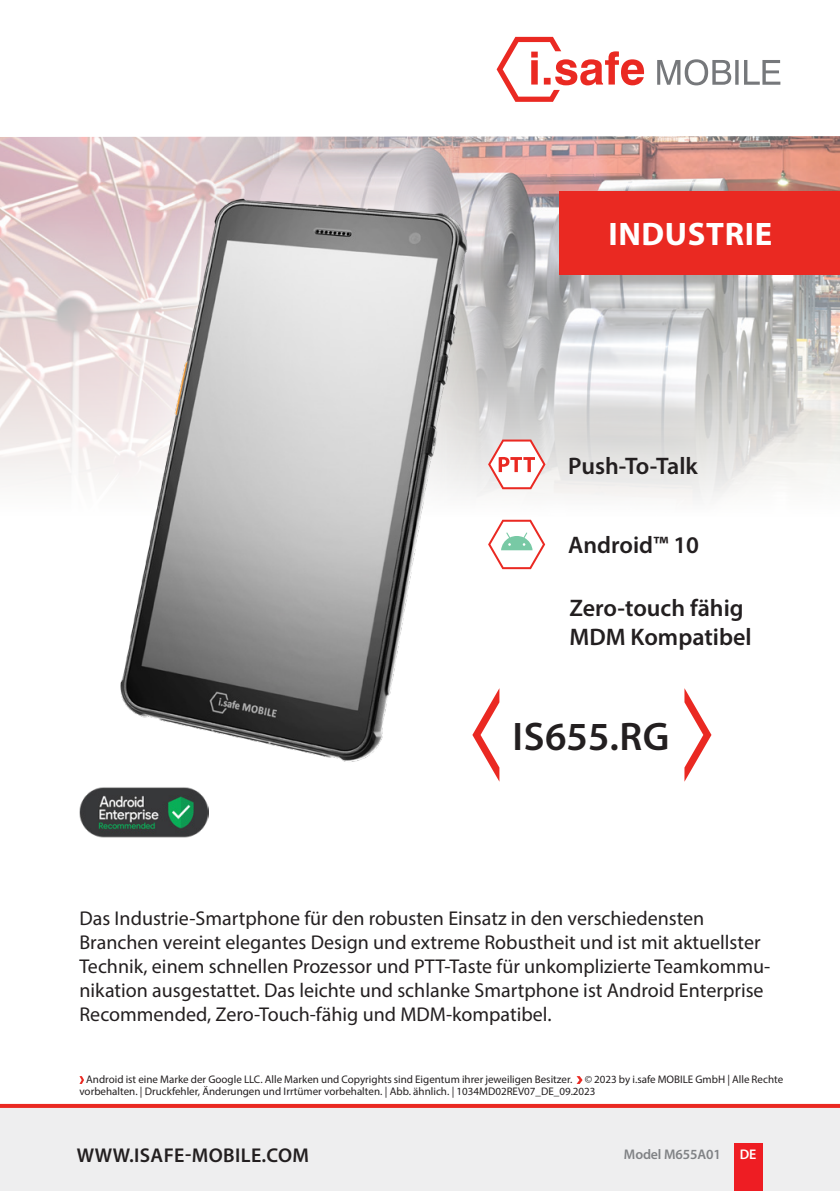
<style>
.page{position:relative;width:840px;height:1191px;background:#fff}
.page>*{position:absolute;margin:0;border:0;box-sizing:border-box;transform-origin:0 0}
.t1{font:600 40px "Myriad Pro";letter-spacing:.01em;color:#231f20}
.t2{font:700 32.6px "Myriad Pro";letter-spacing:.02em;color:#fff}
.t3{font:600 24px "Myriad Pro";color:#231f20}
.t4{font:20px/24px "Myriad Pro";color:#231f20}
.t5{font:600 20px "Myriad Pro";letter-spacing:.02em;color:#231f20}
.t6{font:600 14px "Myriad Pro";letter-spacing:-.01em;color:#808285}
.t7{font:600 14px "Myriad Pro";color:#fff}
.CB_AF_Footer-Datasheet{font:11px/12px "Myriad Pro";color:#231f20}
</style>
<div class="page">
<img style="left:0;top:136px;width:839px;height:384px">
<div style="left:0;top:1106px;width:839px;height:85px;background:#eeeeef"></div>
<svg style="left:0;top:1104px;width:839px;height:4px;background:#ea2c25"></svg>
<div style="left:733px;top:1143px;width:29px;height:48px;background:#ee1d23"></div>
<div style="left:559px;top:191px;width:280px;height:84px;background:#ea2922"></div>
<svg style="left:684px;top:688px;width:27px;height:93px"></svg>
<svg style="left:657px;top:59px;width:123px;height:26px"></svg>
<svg style="left:496px;top:37px;width:147px;height:65px"></svg>
<svg style="left:522px;top:439px;width:23px;height:50px"></svg>
<svg style="left:522px;top:520px;width:23px;height:49px"></svg>
<div style="left:63px;top:141px;width:459px;height:676px;background:#fff;opacity:.75"></div>
<img style="left:95px;top:142px;width:395px;height:658px">
<img style="left:79px;top:782px;width:129px;height:56px">
<svg style="left:79px;top:1076px;width:5px;height:8px"></svg>
<svg style="left:576px;top:1076px;width:6px;height:8px"></svg>
<p class="t2" style="left:608px;top:213px;width:165px">INDUSTRIE</p>
<p class="t3" style="left:568px;top:450px;width:131px">Push-To-Talk</p>
<p class="t3" style="left:568px;top:529px;width:132px">Android™ 10</p>
<p class="t3" style="left:569px;top:592px;width:175px">Zero-touch fähig</p>
<p class="t3" style="left:569px;top:621px;width:183px">MDM Kompatibel</p>
<p class="t1" style="left:512px;top:711px;width:158px">IS655.RG</p>
<p class="t4" style="left:79px;top:905px;width:692px">Das Industrie-Smartphone für den robusten Einsatz in den verschiedensten Branchen vereint elegantes Design und extreme Robustheit und ist mit aktuellster Technik, einem schnellen Prozessor und PTT-Taste für unkomplizierte Teamkommu&shy;nikation ausgestattet. Das leichte und schlanke Smartphone ist Android Enterprise Recommended, Zero-Touch-fähig und MDM-kompatibel.</p>
<p class="CB_AF_Footer-Datasheet" style="left:79px;top:1072px;width:704px;text-indent:7px">Android ist eine Marke der Google LLC. Alle Marken und Copyrights sind Eigentum ihrer jeweiligen Besitzer. © 2023 by i.safe MOBILE GmbH | Alle Rechte vorbehalten. | Druckfehler, Änderungen und Irrtümer vorbehalten. | Abb. ähnlich. | 1034MD02REV07_DE_09.2023</p>
<p class="t5" style="left:77px;top:1142px;width:233px">WWW.ISAFE-MOBILE.COM</p>
<p class="t6" style="left:623px;top:1145px;width:98px">Model M655A01</p>
<p class="t7" style="left:739px;top:1145px;width:18px">DE</p>
</div>
